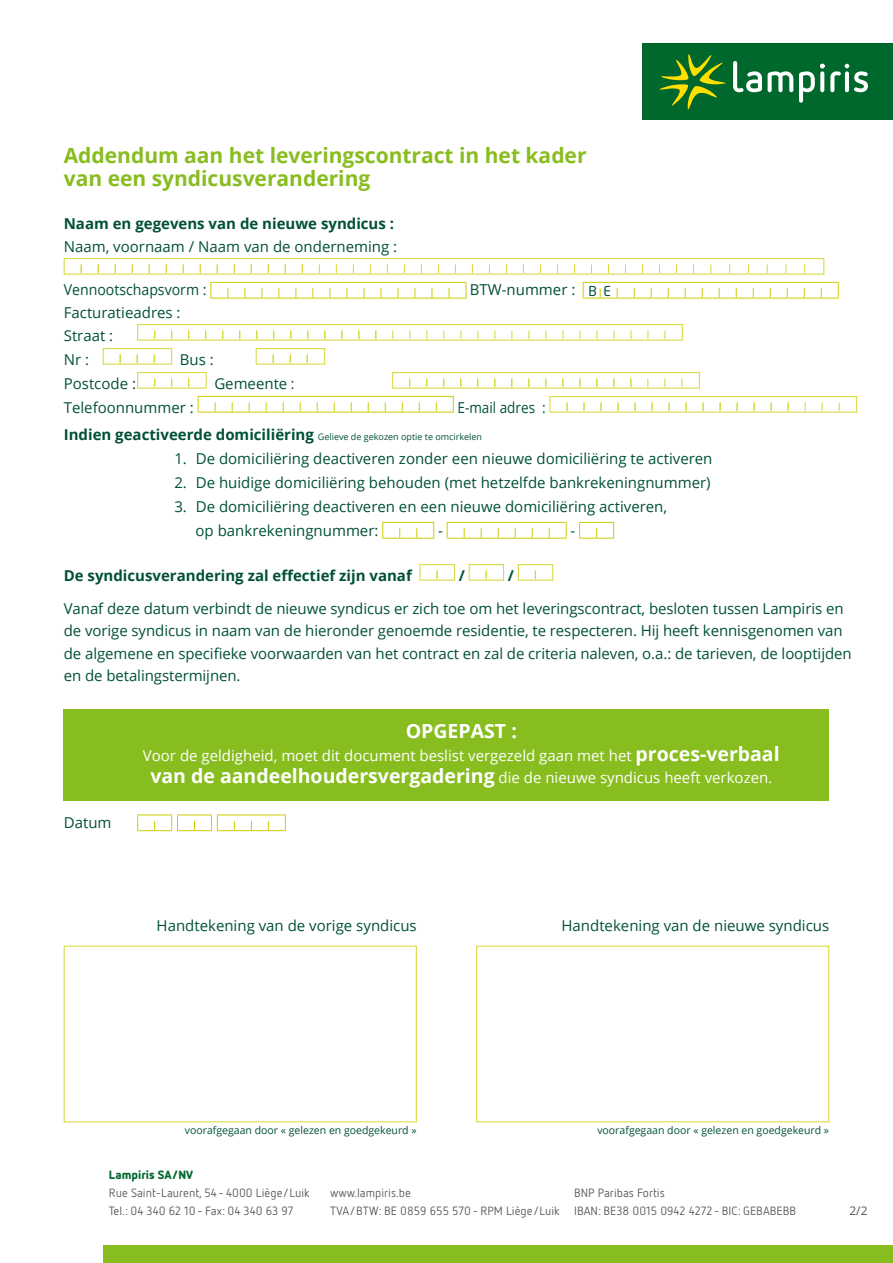
<style>
.page{position:relative;width:893px;height:1263px;background:#fff}
.page>*{position:absolute;margin:0;border:0;box-sizing:border-box;transform-origin:0 0}
.t1{font:700 21px/22.5px "Open Sans";color:#88bd1f}
.t2{font:700 19.5px "Open Sans";color:#fff}
.t3{font:15px/22.5px "Open Sans";color:#005137}
.t4{font:15px/22.5px "Open Sans";color:#fff;text-align:center}
.t5{font:700 15px "Open Sans";color:#005137}
.t6{font:15px "Open Sans";color:#005137;scale:.94 1}
.t7{font:15px "Open Sans";color:#005137;scale:.9 1}
.t8{font:12px/18px "Netto OT";color:#565655}
.t9{font:900 12px "Netto OT";color:#00682d}
.t10{font:12px "Open Sans";color:#565655}
.t11{font:10.5px "Open Sans";color:#005137}
.t12{font:9px "Open Sans";color:#005137}
.s1{font-family:"Neo Sans Std";font-size:13.5px}
.s2{font-weight:700;font-size:15px}
.s3{font-weight:700;font-size:19.5px}
</style>
<div class="page">
<div style="left:642px;top:44px;width:247px;height:76px;background:#00682d"></div>
<svg style="left:659px;top:54px;width:67px;height:56px"></svg>
<svg style="left:768px;top:71px;width:25px;height:21px"></svg>
<svg style="left:799px;top:64px;width:69px;height:39px"></svg>
<svg style="left:733px;top:61px;width:29px;height:31px"></svg>
<div style="left:103px;top:1245px;width:790px;height:18px;background:#88bd1f"></div>
<div style="left:64px;top:709px;width:765px;height:91px;background:#88bd1f"></div>
<div style="left:64px;top:258px;width:760px;height:16px;border:1px solid #d6d733"></div>
<svg style="left:210px;top:282px;width:257px;height:17px"></svg>
<svg style="left:583px;top:282px;width:256px;height:17px"></svg>
<div style="left:137px;top:324px;width:546px;height:16px;border:1px solid #d6d733"></div>
<div style="left:103px;top:348px;width:69px;height:16px;border:1px solid #d6d733"></div>
<div style="left:256px;top:348px;width:69px;height:16px;border:1px solid #d6d733"></div>
<div style="left:137px;top:372px;width:70px;height:16px;border:1px solid #d6d733"></div>
<div style="left:392px;top:372px;width:308px;height:16px;border:1px solid #d6d733"></div>
<svg style="left:198px;top:396px;width:256px;height:17px"></svg>
<div style="left:550px;top:396px;width:307px;height:16px;border:1px solid #d6d733"></div>
<svg style="left:382px;top:522px;width:52px;height:17px"></svg>
<svg style="left:447px;top:522px;width:120px;height:17px"></svg>
<svg style="left:579px;top:522px;width:35px;height:17px"></svg>
<div style="left:420px;top:564px;width:35px;height:16px;border:1px solid #d6d733"></div>
<div style="left:469px;top:564px;width:35px;height:16px;border:1px solid #d6d733"></div>
<div style="left:518px;top:564px;width:35px;height:16px;border:1px solid #d6d733"></div>
<svg style="left:137px;top:814px;width:149px;height:17px"></svg>
<div style="left:476px;top:946px;width:353px;height:176px;border:1px solid #d6d733"></div>
<h1 class="t1" style="left:64px;top:144px;width:524px">Addendum aan het leveringscontract in het kader van een syndicusverandering</h1>
<p class="t5" style="left:64px;top:213px;width:332px">Naam en gegevens van de nieuwe syndicus :</p>
<p class="t3" style="left:64px;top:235px;width:335px">Naam, voornaam / Naam van de onderneming :</p>
<p class="t6" style="left:64px;top:280px;width:153px">Vennootschapsvorm :</p>
<p class="t3" style="left:470px;top:278px;width:142px">BTW-nummer : <span class="s1">B E</span></p>
<p class="t3" style="left:64px;top:301px;width:118px">Facturatieadres :<br>Straat :</p>
<p class="t3" style="left:64px;top:347px;width:27px">Nr :</p>
<p class="t3" style="left:180px;top:347px;width:35px">Bus :</p>
<p class="t3" style="left:64px;top:371px;width:74px">Postcode :</p>
<p class="t3" style="left:214px;top:371px;width:82px">Gemeente :</p>
<p class="t3" style="left:64px;top:395px;width:132px">Telefoonnummer :</p>
<p class="t7" style="left:458px;top:397px;width:99px">E-mail adres :</p>
<p class="t12" style="left:64px;top:430px;width:420px"><span class="s2">Indien geactiveerde domiciliëring</span> Gelieve de gekozen optie te omcirkelen</p>
<p class="t3" style="left:174px;top:446px;width:540px">1. De domiciliëring deactiveren zonder een nieuwe domiciliëring te activeren</p>
<p class="t3" style="left:174px;top:470px;width:538px">2. De huidige domiciliëring behouden (met hetzelfde bankrekeningnummer)</p>
<p class="t3" style="left:196px;top:494px;width:473px;line-height:24px;text-indent:-21px">3. De domiciliëring deactiveren en een nieuwe domiciliëring activeren, op bankrekeningnummer:</p>
<p class="t3" style="left:438px;top:518px;width:6px">-</p>
<p class="t3" style="left:570px;top:518px;width:6px">-</p>
<p class="t5" style="left:64px;top:564px;width:350px">De syndicusverandering zal effectief zijn vanaf</p>
<p class="t5" style="left:459px;top:564px;width:8px">/</p>
<p class="t5" style="left:508px;top:564px;width:8px">/</p>
<p class="t3" style="left:64px;top:596px;width:789px">Vanaf deze datum verbindt de nieuwe syndicus er zich toe om het leveringscontract, besloten tussen Lampiris en de vorige syndicus in naam van de hieronder genoemde residentie, te respecteren. Hij heeft kennisgenomen van de algemene en specifieke voorwaarden van het contract en zal de criteria naleven, o.a.: de tarieven, de looptijden en de betalingstermijnen.</p>
<h2 class="t2" style="left:406px;top:717px;width:113px">OPGEPAST :</h2>
<p class="t4" style="left:143px;top:743px;width:638px">Voor de geldigheid, moet dit document beslist vergezeld gaan met het <span class="s3">proces-verbaal van de aandeelhoudersvergadering</span> die de nieuwe syndicus heeft verkozen.</p>
<p class="t3" style="left:64px;top:811px;width:49px">Datum</p>
<p class="t3" style="left:157px;top:914px;width:262px">Handtekening van de vorige syndicus</p>
<p class="t3" style="left:561px;top:914px;width:269px">Handtekening van de nieuwe syndicus</p>
<p class="t11" style="left:185px;top:1122px;width:233px">voorafgegaan door « gelezen en goedgekeurd »</p>
<p class="t11" style="left:597px;top:1122px;width:233px">voorafgegaan door « gelezen en goedgekeurd »</p>
<p class="t9" style="left:109px;top:1167px;width:86px">Lampiris SA/NV</p>
<p class="t8" style="left:109px;top:1183px;width:202px">Rue Saint-Laurent, 54 - 4000 Liège/Luik<br>Tel.: 04 340 62 10 - Fax: 04 340 63 97</p>
<p class="t8" style="left:330px;top:1183px;width:231px">www.lampiris.be<br>TVA/BTW: BE 0859 655 570 - RPM Liège/Luik</p>
<p class="t8" style="left:574px;top:1183px;width:224px">BNP Paribas Fortis<br>IBAN: BE38 0015 0942 4272 - BIC: GEBABEBB</p>
<p class="t10" style="left:849px;top:1202px;width:20px">2/2</p>
</div>
